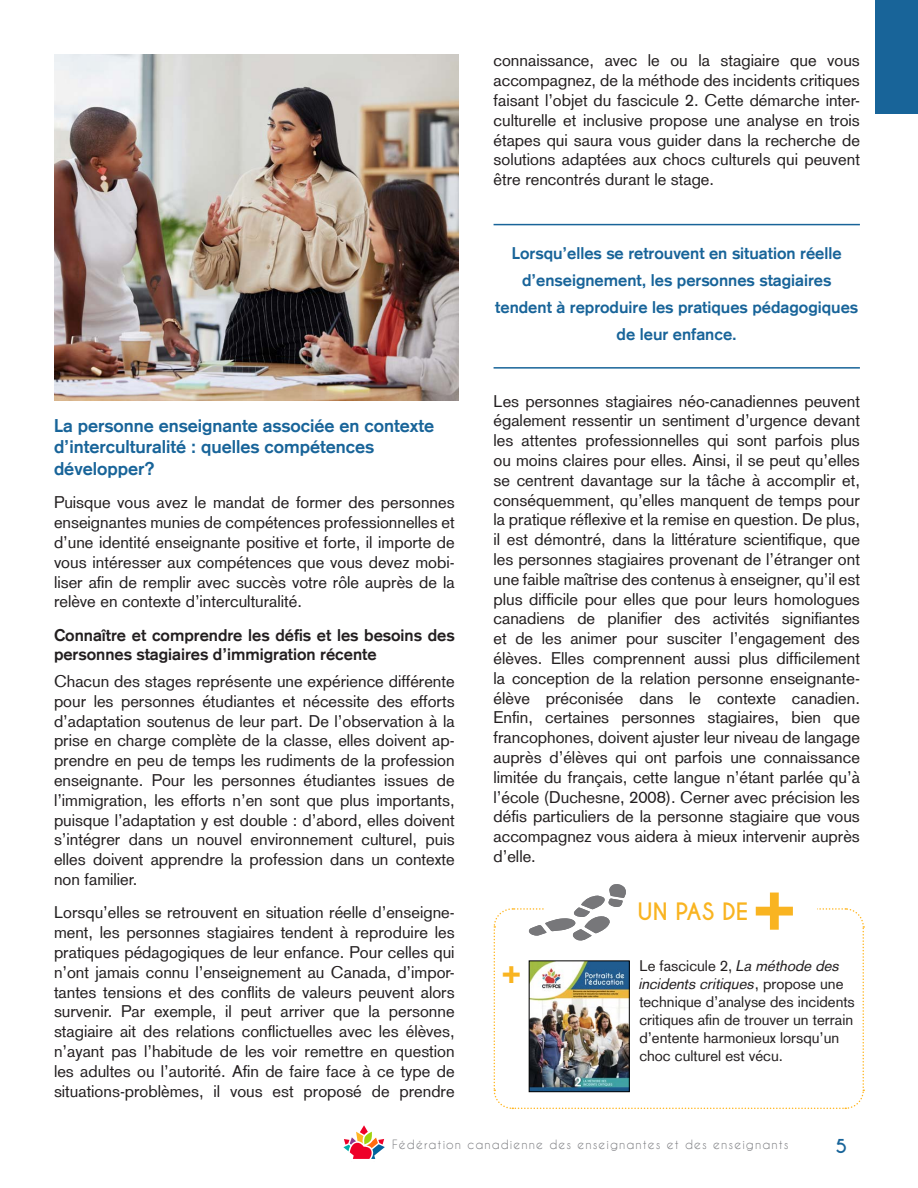
<style>
.page{position:relative;width:918px;height:1188px;background:#fff}
.page>*{position:absolute;margin:0;border:0;box-sizing:border-box;transform-origin:0 0}
.Texte{font:900 73.5px "Basic Commercial LT Com";color:#f9b421}
.Texte-2{font:900 33.15px "Basic Commercial LT Com";color:#f9b421}
.t1{font:700 22.5px "Caviar Dreams";color:#f9b421}
.sous_titre_bleu{font:700 18px/21.6px "Basic Commercial LT Com";color:#186499}
.t2{font:700 18px "Caviar Dreams";color:#186499}
.Texte-3{font:16.5px/19.8px "Basic Commercial LT Com";color:#231f20;text-align:justify}
.texte_important_bleu{font:700 16.5px/27px "Basic Commercial LT Com";color:#186499;text-align:center}
._2e_sous_titre_noir{font:700 16.5px/19.8px "Basic Commercial LT Com";color:#231f20}
.t3{font:15px/18px "Basic Commercial LT Com";color:#231f20}
.t4{font:12px "Caviar Dreams";letter-spacing:.09em;color:#76777b}
.s1{font-family:"Basic Commercial LT";font-style:italic}
</style>
<div class="page">
<svg style="left:343px;top:1125px;width:42px;height:34px"></svg>
<div style="left:875px;top:0;width:43px;height:113px;background:#186499"></div>
<hr style="left:494px;top:224px;width:366px;height:1px;background:#186499">
<hr style="left:494px;top:367px;width:366px;height:2px;background:#186499">
<svg style="left:493px;top:884px;width:372px;height:226px"></svg>
<img style="left:531px;top:963px;width:97px;height:127px">
<div style="left:529px;top:961px;width:101px;height:131px;border:1px solid #000001"></div>
<img style="left:54px;top:55px;width:405px;height:345px">
<p class="Texte-3" style="left:494px;top:51px;width:368px">connaissance, avec le ou la stagiaire que vous accompagnez, de la méthode des incidents critiques faisant l’objet du fascicule 2. Cette démarche inter&shy;culturelle et inclusive propose une analyse en trois étapes qui saura vous guider dans la recherche de solutions adaptées aux chocs culturels qui peuvent être rencontrés durant le stage.</p>
<p class="sous_titre_bleu" style="left:54px;top:415px;width:382px">La personne enseignante associée en contexte d’interculturalité : quelles compétences développer?</p>
<p class="Texte-3" style="left:54px;top:493px;width:402px">Puisque vous avez le mandat de former des personnes enseignantes munies de compétences professionnelles et d’une identité enseignante positive et forte, il importe de vous intéresser aux compétences que vous devez mobi&shy;liser afin de remplir avec succès votre rôle auprès de la relève en contexte d’interculturalité.</p>
<p class="_2e_sous_titre_noir" style="left:54px;top:625px;width:402px">Connaître et comprendre les défis et les besoins des personnes stagiaires d’immigration récente</p>
<p class="Texte-3" style="left:54px;top:671px;width:402px">Chacun des stages représente une expérience différente pour les personnes étudiantes et nécessite des efforts d’adaptation soutenus de leur part. De l’observation à la prise en charge complète de la classe, elles doivent ap&shy;prendre en peu de temps les rudiments de la profession enseignante. Pour les personnes étudiantes issues de l’immigration, les efforts n’en sont que plus importants, puisque l’adaptation y est double : d’abord, elles doivent s’intégrer dans un nouvel environnement culturel, puis elles doivent apprendre la profession dans un contexte non familier.</p>
<p class="Texte-3" style="left:54px;top:903px;width:402px">Lorsqu’elles se retrouvent en situation réelle d’enseigne&shy;ment, les personnes stagiaires tendent à reproduire les pratiques pédagogiques de leur enfance. Pour celles qui n’ont jamais connu l’enseignement au Canada, d’impor&shy;tantes tensions et des conflits de valeurs peuvent alors survenir. Par exemple, il peut arriver que la personne stagiaire ait des relations conflictuelles avec les élèves, n’ayant pas l’habitude de les voir remettre en question les adultes ou l’autorité. Afin de faire face à ce type de situations-problèmes, il vous est proposé de prendre</p>
<p class="texte_important_bleu" style="left:495px;top:240px;width:364px">Lorsqu’elles se retrouvent en situation réelle d’enseignement, les personnes stagiaires tendent à reproduire les pratiques pédagogiques de leur enfance.</p>
<p class="Texte-3" style="left:494px;top:391px;width:368px">Les personnes stagiaires néo-canadiennes peuvent également ressentir un sentiment d’urgence devant les attentes professionnelles qui sont parfois plus ou moins claires pour elles. Ainsi, il se peut qu’elles se centrent davantage sur la tâche à accomplir et, conséquemment, qu’elles manquent de temps pour la pratique réflexive et la remise en question. De plus, il est démontré, dans la littérature scientifique, que les personnes stagiaires provenant de l’étranger ont une faible maîtrise des contenus à enseigner, qu’il est plus difficile pour elles que pour leurs homologues canadiens de planifier des activités signifiantes et de les animer pour susciter l’engagement des élèves. Elles comprennent aussi plus difficilement la conception de la relation personne enseignante&shy;élève préconisée dans le contexte canadien.<br>Enfin, certaines personnes stagiaires, bien que francophones, doivent ajuster leur niveau de langage auprès d’élèves qui ont parfois une connaissance limitée du français, cette langue n’étant parlée qu’à l’école (Duchesne, 2008). Cerner avec précision les défis particuliers de la personne stagiaire que vous accompagnez vous aidera à mieux intervenir auprès d’elle.</p>
<p class="Texte-2" style="left:502px;top:951px;width:21px">+</p>
<p class="t1" style="left:637px;top:898px;width:112px">UN PAS DE</p>
<p class="Texte" style="left:752px;top:859px;width:46px">+</p>
<p class="t3" style="left:639px;top:957px;width:217px">Le fascicule 2, <span class="s1">La méthode des incidents critiques</span>, propose une technique d’analyse des incidents critiques afin de trouver un terrain d’entente harmonieux lorsqu’un choc culturel est vécu.</p>
<p class="t4" style="left:392px;top:1137px;width:398px">Fédération canadienne des enseignantes et des enseignants</p>
<p class="t2" style="left:836px;top:1136px;width:13px">5</p>
</div>
